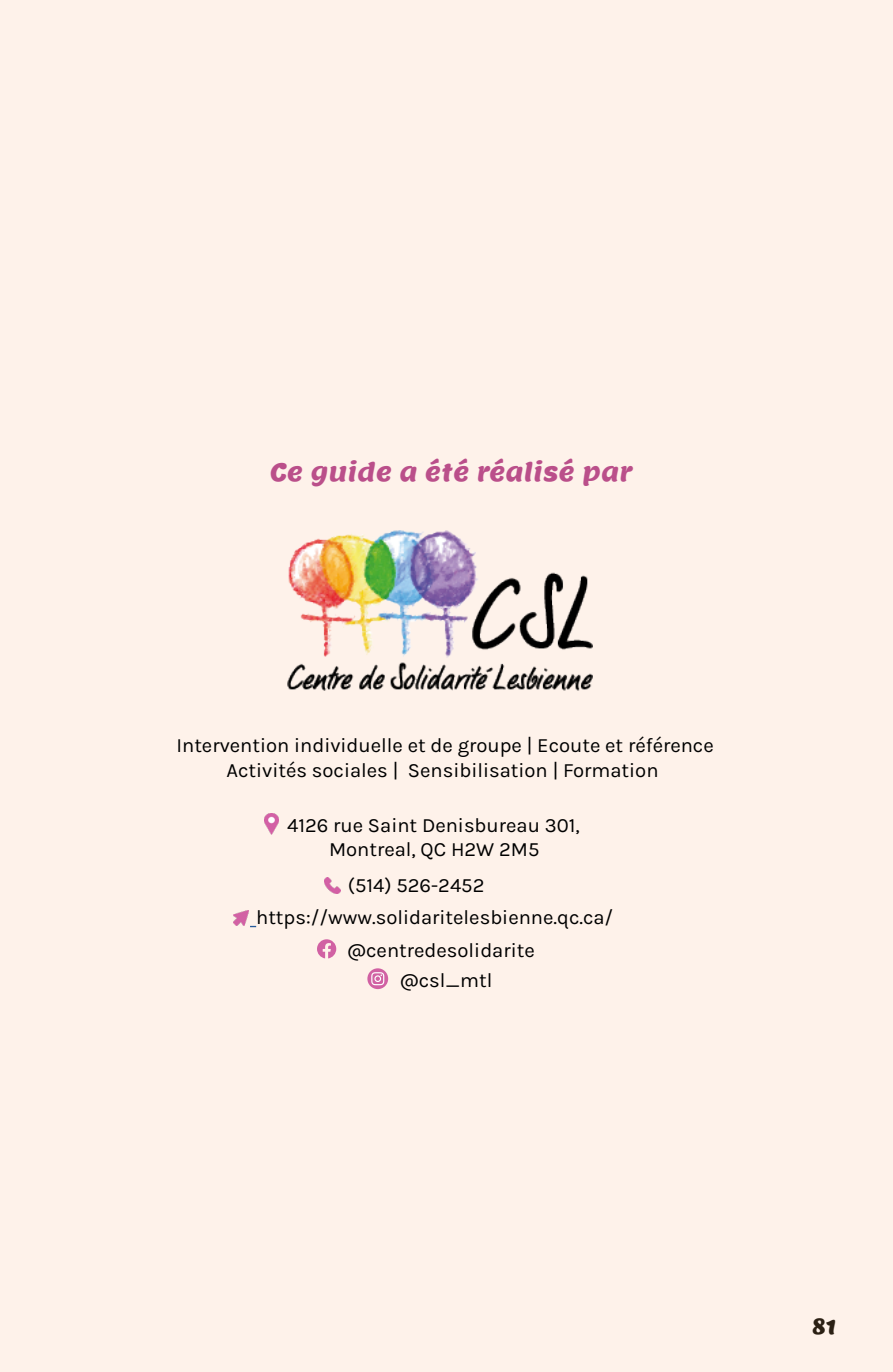
<style>
.page{position:relative;width:893px;height:1372px;background:#fff}
.page>*{position:absolute;margin:0;border:0;box-sizing:border-box;transform-origin:0 0}
.t1{font:24.75px "Lemon";color:#ba4f8a}
.t2{font:20.25px/24.3px "Karla";color:#000;text-align:center}
.t3{font:20.25px "Lemon";color:#2b2014}
</style>
<div class="page">
<div style="left:0;top:0;width:893px;height:1371px;background:#fef2ea"></div>
<svg style="left:250px;top:925px;width:6px;height:2px"></svg>
<img style="left:233px;top:910px;width:15px;height:15px">
<img style="left:324px;top:877px;width:16px;height:16px">
<img style="left:265px;top:813px;width:14px;height:21px">
<img style="left:287px;top:530px;width:305px;height:160px">
<svg style="left:317px;top:939px;width:19px;height:19px"></svg>
<svg style="left:367px;top:968px;width:21px;height:21px"></svg>
<svg style="left:371px;top:972px;width:13px;height:13px"></svg>
<p class="t1" style="left:270px;top:453px;width:364px">Ce guide a été réalisé par</p>
<p class="t2" style="left:176px;top:732px;width:539px">Intervention individuelle et de groupe | Ecoute et référence<br>Activités sociales | Sensibilisation | Formation</p>
<p class="t2" style="left:287px;top:812px;width:294px">4126 rue Saint Denisbureau 301,<br>Montreal, QC H2W 2M5</p>
<p class="t2" style="left:348px;top:872px;width:138px">(514) 526-2452</p>
<p class="t2" style="left:256px;top:904px;width:359px">https://www.solidaritelesbienne.qc.ca/</p>
<p class="t2" style="left:347px;top:934px;width:189px;line-height:29.9px">@centredesolidarite @csl_mtl</p>
<p class="t3" style="left:812px;top:1310px;width:27px">81</p>
</div>
